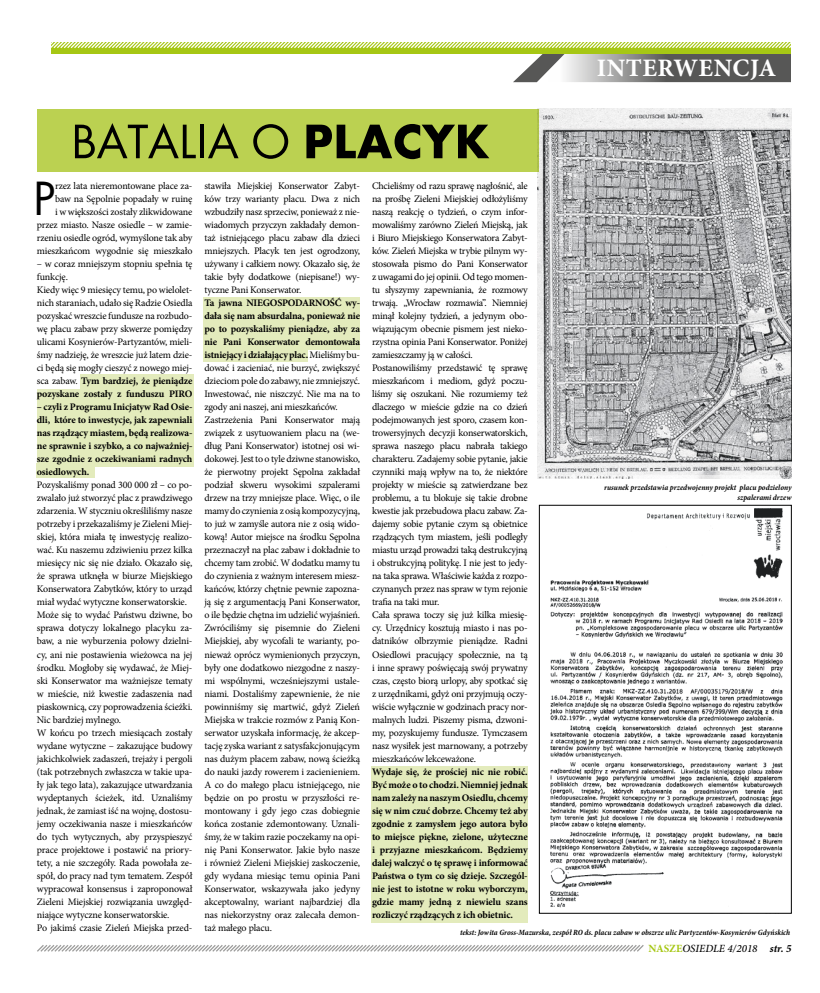
<style>
.page{position:relative;width:820px;height:993px;background:#fff}
.page>*{position:absolute;margin:0;border:0;box-sizing:border-box;transform-origin:0 0}
.t1{font:50.3px "Futura Boo";color:#000}
.t2{font:44.5px "Futura";color:#000}
.t3{font:700 25.1px "Minion Pro";letter-spacing:.02em;color:#fff}
.t4{font:italic 500 11px "Minion Pro";color:#000}
.t5{font:10px/13px "Minion Pro";letter-spacing:-.02em;color:#000}
.t6{font:700 10px/13px "Minion Pro";letter-spacing:-.015em;color:#000;text-align:justify}
.t7{font:italic 700 condensed 8px/9.6px "Minion Pro";color:#000;text-align:right}
.s1{font-family:"Futura";font-weight:700}
.s2{font-weight:700}
.s3{font-weight:700;font-style:normal;color:#a6c714}
</style>
<div class="page">
<img style="left:550px;top:508px;width:233px;height:400px">
<div style="left:539px;top:505px;width:252px;height:408px;border:1px solid #000"></div>
<div style="left:37px;top:389px;width:156px;height:77px;background:#e3ebbc"></div>
<div style="left:371px;top:765px;width:156px;height:157px;background:#e3ebbc"></div>
<div style="left:203px;top:297px;width:157px;height:52px;background:#e3ebbc"></div>
<div style="left:203px;top:309px;width:105px;height:52px;background:#e3ebbc"></div>
<div style="left:80px;top:374px;width:113px;height:75px;background:#e3ebbc"></div>
<div style="left:37px;top:463px;width:58px;height:15px;background:#e3ebbc"></div>
<svg style="left:51px;top:42px;width:740px;height:40px"></svg>
<svg style="left:37px;top:945px;width:607px;height:7px"></svg>
<div style="left:37px;top:109px;width:501px;height:62px;background:#bbd151"></div>
<img style="left:537px;top:109px;width:254px;height:369px">
<h1 class="t1" style="left:71px;top:111px;width:420px">BATALIA O <span class="s1">PLACYK</span></h1>
<h3 class="t3" style="left:596px;top:50px;width:181px">INTERWENCJA</h3>
<h2 class="t2" style="left:33px;top:168px;width:24px">P</h2>
<p class="t5" style="left:37px;top:179px;width:157px;text-align:right">rzez lata nieremontowane place za&shy;baw na Sępolnie popadały w ruinę<br>i w większości zostały zlikwidowane przez miasto. Nasze osiedle – w zamie&shy;rzeniu osiedle ogród, wymyślone tak aby mieszkańcom wygodnie się mieszkało</p>
<p class="t5" style="left:37px;top:257px;width:157px">– w coraz mniejszym stopniu spełnia tę funkcję.<br>Kiedy więc 9 miesięcy temu, po wielolet&shy;nich staraniach, udało się Radzie Osiedla pozyskać wreszcie fundusze na rozbudo&shy;wę placu zabaw przy skwerze pomiędzy ulicami Kosynierów-Partyzantów, mieli&shy;śmy nadzieję, że wreszcie już latem dzie&shy;ci będą się mogły cieszyć z nowego miej&shy;sca zabaw. <span class="s2">Tym bardziej, że pieniądze pozyskane zostały z funduszu PIRO</span></p>
<p class="t6" style="left:37px;top:400px;width:157px">– czyli z Programu Inicjatyw Rad Osie&shy;dli, które to inwestycje, jak zapewniali nas rządzący miastem, będą realizowa&shy;ne sprawnie i szybko, a co najważniej&shy;sze zgodnie z oczekiwaniami radnych osiedlowych.</p>
<p class="t5" style="left:37px;top:478px;width:157px">Pozyskaliśmy ponad 300 000 zł – co po&shy;zwalało już stworzyć plac z prawdziwego zdarzenia. W styczniu określiliśmy nasze potrzeby i przekazaliśmy je Zieleni Miej&shy;skiej, która miała tę inwestycję realizo&shy;wać. Ku naszemu zdziwieniu przez kilka miesięcy nic się nie działo. Okazało się, że sprawa utknęła w biurze Miejskiego Konserwatora Zabytków, który to urząd miał wydać wytyczne konserwatorskie.<br>Może się to wydać Państwu dziwne, bo sprawa dotyczy lokalnego placyku za&shy;baw, a nie wyburzenia połowy dzielni&shy;cy, ani nie postawienia wieżowca na jej środku. Mogłoby się wydawać, że Miej&shy;ski Konserwator ma ważniejsze tematy w mieście, niż kwestie zadaszenia nad piaskownicą, czy poprowadzenia ścieżki.<br>Nic bardziej mylnego.<br>W końcu po trzech miesiącach zostały wydane wytyczne – zakazujące budowy jakichkolwiek zadaszeń, trejaży i pergoli (tak potrzebnych zwłaszcza w takie upa&shy;ły jak tego lata), zakazujące utwardzania wydeptanych ścieżek, itd. Uznaliśmy jednak, że zamiast iść na wojnę, dostosu&shy;jemy oczekiwania nasze i mieszkańców do tych wytycznych, aby przyspieszyć prace projektowe i postawić na priory&shy;tety, a nie szczegóły. Rada powołała ze&shy;spół, do pracy nad tym tematem. Zespół wypracował konsensus i zaproponował Zieleni Miejskiej rozwiązania uwzględ&shy;niające wytyczne konserwatorskie.<br>Po jakimś czasie Zieleń Miejska przed-</p>
<p class="t5" style="left:204px;top:179px;width:157px;text-align:justify">stawiła Miejskiej Konserwator Zabyt&shy;ków trzy warianty placu. Dwa z nich wzbudziły nasz sprzeciw, ponieważ z nie&shy;wiadomych przyczyn zakładały demon&shy;taż istniejącego placu zabaw dla dzieci mniejszych. Placyk ten jest ogrodzony, używany i całkiem nowy. Okazało się, że takie były dodatkowe (niepisane!) wy&shy;tyczne Pani Konserwator.</p>
<p class="t5" style="left:204px;top:296px;width:157px"><span class="s2">Ta jawna NIEGOSPODARNOŚĆ wy&shy;dała się nam absurdalna, ponieważ nie po to pozyskaliśmy pieniądze, aby za nie Pani Konserwator demontowała istniejący i działający plac.</span> Mieliśmy bu&shy;dować i zacieniać, nie burzyć, zwiększyć dzieciom pole do zabawy, nie zmniejszyć.<br>Inwestować, nie niszczyć. Nie ma na to zgody ani naszej, ani mieszkańców.<br>Zastrzeżenia Pani Konserwator mają związek z usytuowaniem placu na (we&shy;dług Pani Konserwator) istotnej osi wi&shy;dokowej. Jest to o tyle dziwne stanowisko, że pierwotny projekt Sępolna zakładał podział skweru wysokimi szpalerami drzew na trzy mniejsze place. Więc, o ile mamy do czynienia z osią kompozycyjną, to już w zamyśle autora nie z osią wido&shy;kową! Autor miejsce na środku Sępolna przeznaczył na plac zabaw i dokładnie to chcemy tam zrobić. W dodatku mamy tu do czynienia z ważnym interesem miesz&shy;kańców, którzy chętnie pewnie zapozna&shy;ją się z argumentacją Pani Konserwator, o ile będzie chętna im udzielić wyjaśnień.<br>Zwróciliśmy się pisemnie do Zieleni Miejskiej, aby wycofali te warianty, po&shy;nieważ oprócz wymienionych przyczyn, były one dodatkowo niezgodne z naszy&shy;mi wspólnymi, wcześniejszymi ustale&shy;niami. Dostaliśmy zapewnienie, że nie powinniśmy się martwić, gdyż Zieleń Miejska w trakcie rozmów z Panią Kon&shy;serwator uzyskała informację, że akcep&shy;tację zyska wariant z satysfakcjonującym nas dużym placem zabaw, nową ścieżką do nauki jazdy rowerem i zacienieniem.<br>A co do małego placu istniejącego, nie będzie on po prostu w przyszłości re&shy;montowany i gdy jego czas dobiegnie końca zostanie zdemontowany. Uznali&shy;śmy, że w takim razie poczekamy na opi&shy;nię Pani Konserwator. Jakie było nasze i również Zieleni Miejskiej zaskoczenie, gdy wydana miesiąc temu opinia Pani Konserwator, wskazywała jako jedyny akceptowalny, wariant najbardziej dla nas niekorzystny oraz zalecała demon&shy;taż małego placu.</p>
<p class="t5" style="left:372px;top:179px;width:157px">Chcieliśmy od razu sprawę nagłośnić, ale na prośbę Zieleni Miejskiej odłożyliśmy naszą reakcję o tydzień, o czym infor&shy;mowaliśmy zarówno Zieleń Miejską, jak i Biuro Miejskiego Konserwatora Zabyt&shy;ków. Zieleń Miejska w trybie pilnym wy&shy;stosowała pismo do Pani Konserwator z uwagami do jej opinii. Od tego momen&shy;tu słyszymy zapewniania, że rozmowy trwają. „Wrocław rozmawia”. Niemniej minął kolejny tydzień, a jedynym obo&shy;wiązującym obecnie pismem jest nieko&shy;rzystna opinia Pani Konserwator. Poniżej zamieszczamy ją w całości.<br>Postanowiliśmy przedstawić tę sprawę mieszkańcom i mediom, gdyż poczu&shy;liśmy się oszukani. Nie rozumiemy też dlaczego w mieście gdzie na co dzień podejmowanych jest sporo, czasem kon&shy;trowersyjnych decyzji konserwatorskich, sprawa naszego placu nabrała takiego charakteru. Zadajemy sobie pytanie, jakie czynniki mają wpływ na to, że niektóre projekty w mieście są zatwierdzane bez problemu, a tu blokuje się takie drobne kwestie jak przebudowa placu zabaw. Za&shy;dajemy sobie pytanie czym są obietnice rządzących tym miastem, jeśli podległy miastu urząd prowadzi taką destrukcyjną i obstrukcyjną politykę. I nie jest to jedy&shy;na taka sprawa. Właściwie każda z rozpo&shy;czynanych przez nas spraw w tym rejonie trafia na taki mur.<br>Cała sprawa toczy się już kilka miesię&shy;cy. Urzędnicy kosztują miasto i nas po&shy;datników olbrzymie pieniądze. Radni Osiedlowi pracujący społecznie, na tą i inne sprawy poświęcają swój prywatny czas, często biorą urlopy, aby spotkać się z urzędnikami, gdyż oni przyjmują oczy&shy;wiście wyłącznie w godzinach pracy nor&shy;malnych ludzi. Piszemy pisma, dzwoni&shy;my, pozyskujemy fundusze. Tymczasem nasz wysiłek jest marnowany, a potrzeby mieszkańców lekceważone.</p>
<p class="t6" style="left:372px;top:764px;width:157px">Wydaje się, że prościej nic nie robić.<br>Być może o to chodzi. Niemniej jednak nam zależy na naszym Osiedlu, chcemy się w nim czuć dobrze. Chcemy też aby zgodnie z zamysłem jego autora było to miejsce piękne, zielone, użyteczne i przyjazne mieszkańcom. Będziemy dalej walczyć o tę sprawę i informować Państwa o tym co się dzieje. Szczegól&shy;nie jest to istotne w roku wyborczym, gdzie mamy jedną z niewielu szans rozliczyć rządzących z ich obietnic.</p>
<p class="t7" style="left:604px;top:483px;width:189px">rusunek przedstawia przedwojenny projekt placu podzielony szpalerami drzew</p>
<p class="t7" style="left:460px;top:927px;width:331px">tekst: Jowita Gross-Mazurska, zespół RO ds. placu zabaw w obszrze ulic Partyzentów-Kosynierów Gdyńskich</p>
<p class="t4" style="left:648px;top:940px;width:145px"><span class="s3">NASZE</span>OSIEDLE 4/2018 <span class="s2">str. 5</span></p>
</div>
